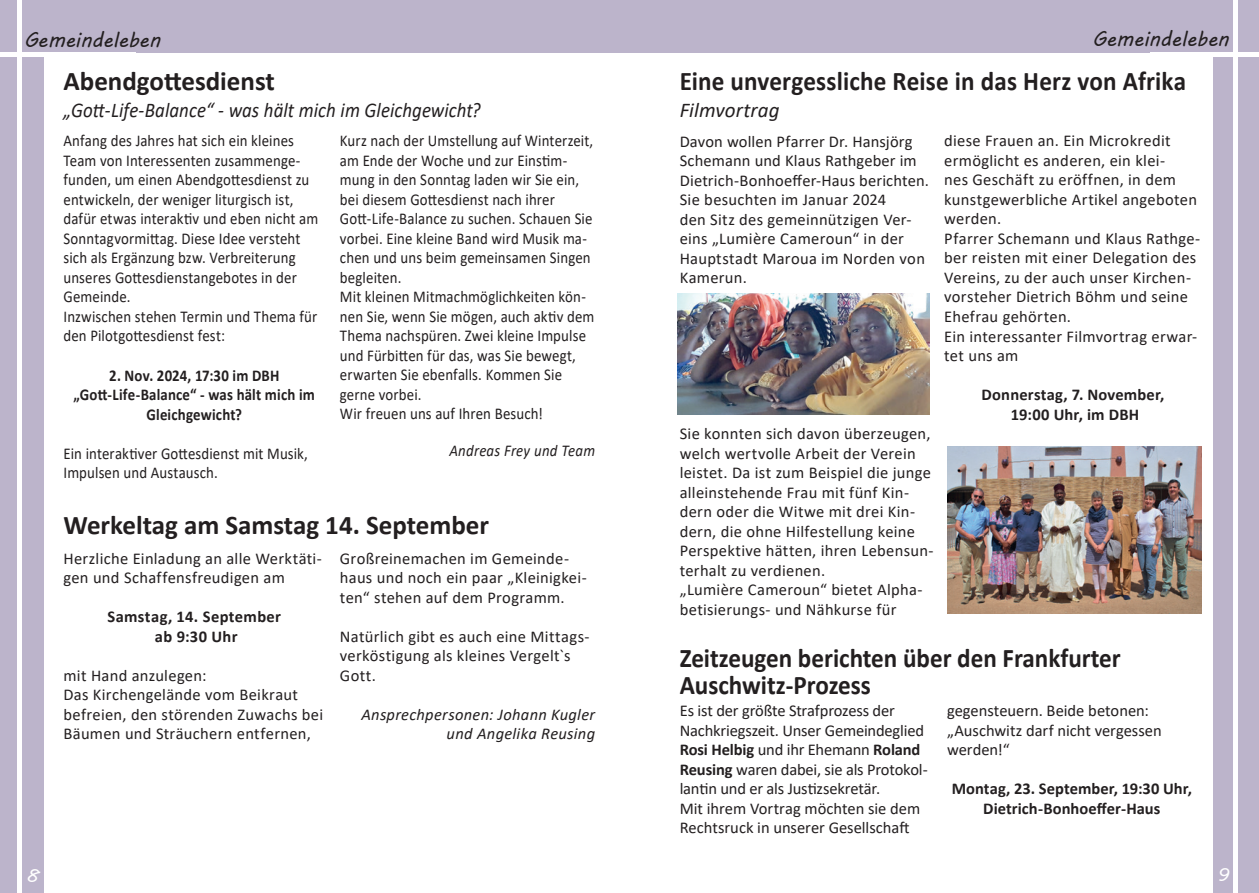
<style>
.page{position:relative;width:1259px;height:893px;background:#fff}
.page>*{position:absolute;margin:0;border:0;box-sizing:border-box;transform-origin:0 0}
.t1{font:700 27px/27px "Calibri";color:#231f20;scale:.93 1}
.t2{font:700 27px "Calibri";color:#231f20}
.t3{font:italic 21px "Calibri";letter-spacing:.005em;color:#231f20;scale:.9 1}
.t4{font:21px "MV Boli";color:#231f20}
.t5{font:italic 21px "Calibri";letter-spacing:.005em;color:#231f20}
.t6{font:18px "MV Boli";color:#fff}
.t7{font:16.5px/19.5px "Calibri";letter-spacing:.015em;color:#231f20}
.t8{font:16.5px/19.5px "Calibri";letter-spacing:.015em;color:#231f20;scale:.9 1}
.t9{font:16.5px/19.5px "Calibri";letter-spacing:-.01em;color:#231f20}
.t10{font:700 16.5px/19.5px "Calibri";letter-spacing:.01em;color:#231f20;text-align:center}
.t11{font:700 16.5px/19.5px "Calibri";letter-spacing:.01em;color:#231f20;text-align:center;scale:.9 1}
.t12{font:italic 16.5px/19.5px "Calibri";letter-spacing:.015em;color:#231f20;text-align:right}
.t13{font:italic 16.5px "Calibri";letter-spacing:.015em;color:#231f20;scale:.9 1}
.s1{font-weight:700}
</style>
<div class="page">
<div style="left:0;top:0;width:1259px;height:52px;background:#bcb4cb"></div>
<div style="left:1213px;top:0;width:46px;height:893px;background:#bcb4cb"></div>
<div style="left:0;top:0;width:44px;height:893px;background:#bcb4cb"></div>
<hr style="left:0;top:52px;width:135px;height:4px;background:#fff">
<hr style="left:1150px;top:52px;width:109px;height:4px;background:#fff">
<hr style="left:1233px;top:0;width:4px;height:893px;background:#fff">
<div style="left:17px;top:0;width:5px;height:893px;background:#fff"></div>
<img style="left:678px;top:293px;width:251px;height:122px">
<img style="left:947px;top:446px;width:254px;height:168px">
<p class="t4" style="left:24px;top:25px;width:138px">Gemeindeleben</p>
<h1 class="t2" style="left:63px;top:62px;width:213px">Abendgottesdienst</h1>
<p class="t3" style="left:63px;top:96px;width:465px">„Gott-Life-Balance“ - was hält mich im Gleichgewicht?</p>
<p class="t8" style="left:63px;top:131px;width:284px">Anfang des Jahres hat sich ein kleines Team von Interessenten zusammenge&shy;funden, um einen Abendgottesdienst zu entwickeln, der weniger liturgisch ist, dafür etwas interaktiv und eben nicht am Sonntagvormittag. Diese Idee versteht sich als Ergänzung bzw. Verbreiterung unseres Gottesdienstangebotes in der Gemeinde.<br>Inzwischen stehen Termin und Thema für den Pilotgottesdienst fest:</p>
<p class="t11" style="left:74px;top:365px;width:270px">2. Nov. 2024, 17:30 im DBH „Gott-Life-Balance“ - was hält mich im<br>Gleichgewicht?</p>
<p class="t8" style="left:64px;top:443px;width:273px">Ein interaktiver Gottesdienst mit Musik,<br>Impulsen und Austausch.</p>
<p class="t8" style="left:340px;top:131px;width:284px">Kurz nach der Umstellung auf Winterzeit, am Ende der Woche und zur Einstim&shy;mung in den Sonntag laden wir Sie ein, bei diesem Gottesdienst nach ihrer Gott-Life-Balance zu suchen. Schauen Sie vorbei. Eine kleine Band wird Musik ma&shy;chen und uns beim gemeinsamen Singen begleiten.<br>Mit kleinen Mitmachmöglichkeiten kön&shy;nen Sie, wenn Sie mögen, auch aktiv dem Thema nachspüren. Zwei kleine Impulse und Fürbitten für das, was Sie bewegt, erwarten Sie ebenfalls. Kommen Sie gerne vorbei.<br>Wir freuen uns auf Ihren Besuch!</p>
<p class="t13" style="left:449px;top:439px;width:163px">Andreas Frey und Team</p>
<h1 class="t2" style="left:63px;top:506px;width:427px">Werkeltag am Samstag 14. September</h1>
<p class="t7" style="left:63px;top:548px;width:260px">Herzliche Einladung an alle Werktäti&shy;gen und Schaffensfreudigen am</p>
<p class="t10" style="left:107px;top:607px;width:175px">Samstag, 14. September ab 9:30 Uhr</p>
<p class="t7" style="left:63px;top:665px;width:261px">mit Hand anzulegen:<br>Das Kirchengelände vom Beikraut befreien, den störenden Zuwachs bei<br>Bäumen und Sträuchern entfernen,</p>
<p class="t7" style="left:340px;top:548px;width:248px">Großreinemachen im Gemeinde&shy;haus und noch ein paar „Kleinigkei&shy;ten“ stehen auf dem Programm.</p>
<p class="t7" style="left:340px;top:626px;width:251px">Natürlich gibt es auch eine Mittags&shy;verköstigung als kleines Vergelt`s<br>Gott.</p>
<p class="t12" style="left:361px;top:704px;width:235px">Ansprechpersonen: Johann Kugler und Angelika Reusing</p>
<p class="t6" style="left:27px;top:864px;width:13px">8</p>
<p class="t4" style="left:1092px;top:24px;width:138px">Gemeindeleben</p>
<h1 class="t1" style="left:679px;top:68px;width:546px">Eine unvergessliche Reise in das Herz von Afrika</h1>
<p class="t5" style="left:679px;top:96px;width:101px">Filmvortrag</p>
<p class="t7" style="left:680px;top:131px;width:251px">Davon wollen Pfarrer Dr. Hansjörg<br>Schemann und Klaus Rathgeber im<br>Dietrich-Bonhoeffer-Haus berichten.<br>Sie besuchten im Januar 2024<br>den Sitz des gemeinnützigen Ver&shy;eins „Lumière Cameroun“ in der<br>Hauptstadt Maroua im Norden von<br>Kamerun.</p>
<p class="t7" style="left:680px;top:424px;width:255px">Sie konnten sich davon überzeugen, welch wertvolle Arbeit der Verein leistet. Da ist zum Beispiel die junge alleinstehende Frau mit fünf Kin&shy;dern oder die Witwe mit drei Kin&shy;dern, die ohne Hilfestellung keine Perspektive hätten, ihren Lebensun&shy;terhalt zu verdienen.<br>„Lumière Cameroun“ bietet Alpha&shy;betisierungs- und Nähkurse für</p>
<p class="t7" style="left:944px;top:131px;width:258px">diese Frauen an. Ein Microkredit ermöglicht es anderen, ein klei-<br>nes Geschäft zu eröffnen, in dem kunstgewerbliche Artikel angeboten werden.<br>Pfarrer Schemann und Klaus Rathge&shy;ber reisten mit einer Delegation des<br>Vereins, zu der auch unser Kirchen&shy;vorsteher Dietrich Böhm und seine<br>Ehefrau gehörten.<br>Ein interessanter Filmvortrag erwar&shy;tet uns am</p>
<p class="t10" style="left:981px;top:385px;width:184px">Donnerstag, 7. November,<br>19:00 Uhr, im DBH</p>
<h1 class="t1" style="left:679px;top:644px;width:476px">Zeitzeugen berichten über den Frankfurter<br>Auschwitz-Prozess</h1>
<p class="t9" style="left:679px;top:701px;width:249px">Es ist der größte Strafprozess der Nachkriegszeit. Unser Gemeindeglied <span class="s1">Rosi Helbig</span> und ihr Ehemann <span class="s1">Roland Reusing</span> waren dabei, sie als Protokol&shy;lantin und er als Justizsekretär.<br>Mit ihrem Vortrag möchten sie dem Rechtsruck in unserer Gesellschaft</p>
<p class="t7" style="left:947px;top:701px;width:216px">gegensteuern. Beide betonen: „Auschwitz darf nicht vergessen werden!“</p>
<p class="t10" style="left:951px;top:779px;width:242px">Montag, 23. September, 19:30 Uhr,<br>Dietrich-Bonhoeffer-Haus</p>
<p class="t6" style="left:1217px;top:863px;width:14px">9</p>
</div>
